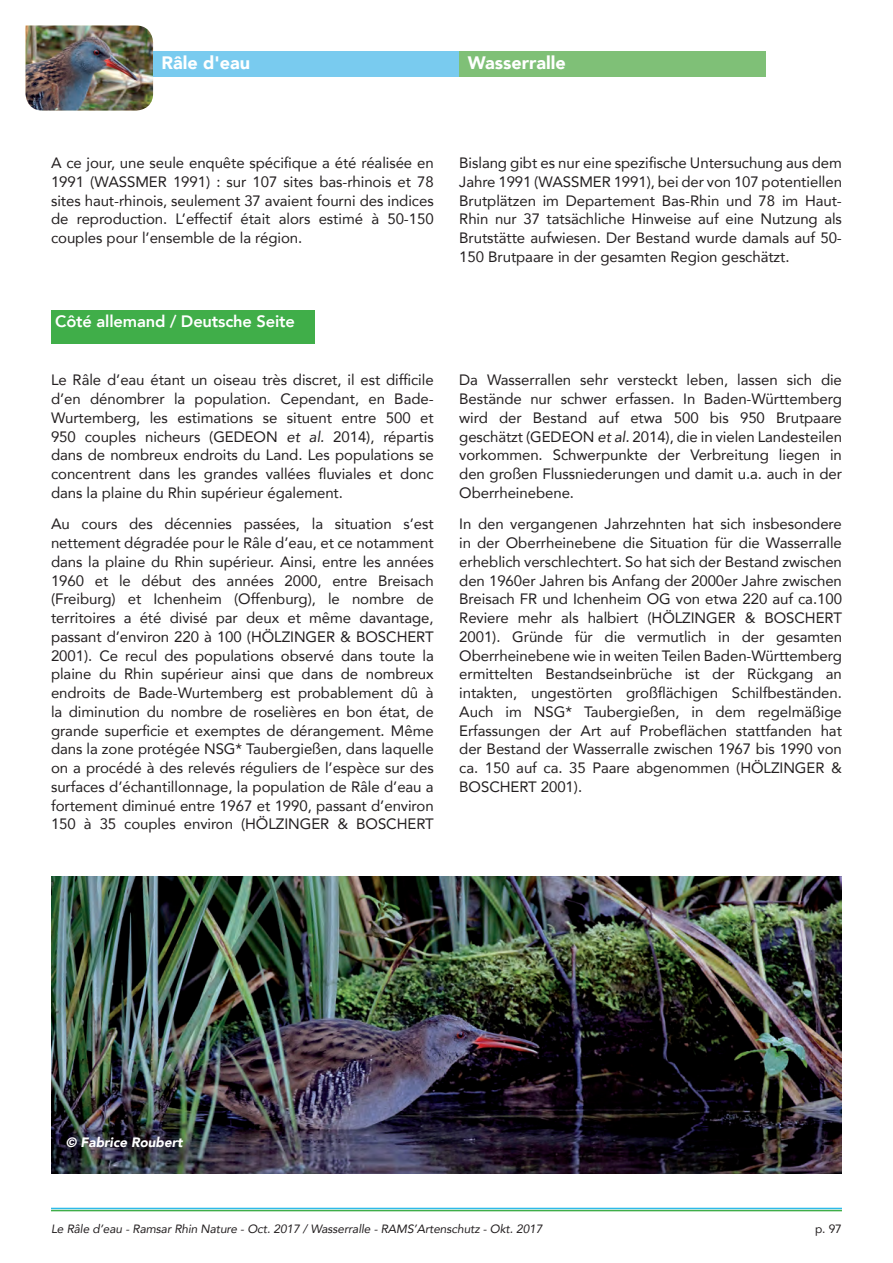
<style>
.page{position:relative;width:893px;height:1263px;background:#fff}
.page>*{position:absolute;margin:0;border:0;box-sizing:border-box;transform-origin:0 0}
.t1{font:900 18px "Avenir";color:#fff}
.t2{font:800 16.5px "Avenir";letter-spacing:-.01em;color:#fff}
.t3{font:15px/18.8px "Avenir";letter-spacing:-.005em;color:#231f20;text-align:justify}
.t4{font:italic 900 13.5px "Avenir";letter-spacing:-.005em;color:#fff}
.t5{font:italic 12px "Avenir";letter-spacing:-.01em;color:#231f20}
.t6{font:12px "Avenir";color:#231f20}
.s1{font-style:italic}
</style>
<div class="page">
<img style="left:26px;top:26px;width:127px;height:85px">
<div style="left:153px;top:51px;width:306px;height:26px;background:#79cbef"></div>
<div style="left:459px;top:51px;width:306px;height:26px;background:#7fc077"></div>
<hr style="left:51px;top:1208px;width:791px;height:1px;background:#2ebae9">
<hr style="left:51px;top:1210px;width:791px;height:1px;background:#40ae49">
<div style="left:51px;top:310px;width:264px;height:34px;background:#40ae49"></div>
<img style="left:51px;top:876px;width:791px;height:298px">
<p class="t1" style="left:162px;top:47px;width:90px">Râle d'eau</p>
<p class="t1" style="left:468px;top:47px;width:100px">Wasserralle</p>
<p class="t3" style="left:51px;top:153px;width:384px">A ce jour, une seule enquête spécifique a été réalisée en 1991 (WASSMER 1991) : sur 107 sites bas-rhinois et 78 sites haut-rhinois, seulement 37 avaient fourni des indices de reproduction. L’effectif était alors estimé à 50-150 couples pour l’ensemble de la région.</p>
<p class="t2" style="left:55px;top:308px;width:241px">Côté allemand / Deutsche Seite</p>
<p class="t3" style="left:51px;top:370px;width:384px">Le Râle d’eau étant un oiseau très discret, il est difficile d’en dénombrer la population. Cependant, en Bade-Wurtemberg, les estimations se situent entre 500 et 950 couples nicheurs (GEDEON <span class="s1">et al.</span> 2014), répartis dans de nombreux endroits du Land. Les populations se concentrent dans les grandes vallées fluviales et donc dans la plaine du Rhin supérieur également.</p>
<p class="t3" style="left:51px;top:514px;width:384px">Au cours des décennies passées, la situation s’est nettement dégradée pour le Râle d’eau, et ce notamment dans la plaine du Rhin supérieur. Ainsi, entre les années 1960 et le début des années 2000, entre Breisach (Freiburg) et Ichenheim (Offenburg), le nombre de territoires a été divisé par deux et même davantage, passant d’environ 220 à 100 (HÖLZINGER &amp; BOSCHERT 2001). Ce recul des populations observé dans toute la plaine du Rhin supérieur ainsi que dans de nombreux endroits de Bade-Wurtemberg est probablement dû à la diminution du nombre de roselières en bon état, de grande superficie et exemptes de dérangement. Même dans la zone protégée NSG* Taubergießen, dans laquelle on a procédé à des relevés réguliers de l’espèce sur des surfaces d’échantillonnage, la population de Râle d’eau a fortement diminué entre 1967 et 1990, passant d’environ 150 à 35 couples environ (HÖLZINGER &amp; BOSCHERT</p>
<p class="t3" style="left:459px;top:153px;width:384px">Bislang gibt es nur eine spezifische Untersuchung aus dem Jahre 1991 (WASSMER 1991), bei der von 107 potentiellen Brutplätzen im Departement Bas-Rhin und 78 im Haut-Rhin nur 37 tatsächliche Hinweise auf eine Nutzung als Brutstätte aufwiesen. Der Bestand wurde damals auf 50- 150 Brutpaare in der gesamten Region geschätzt.</p>
<p class="t3" style="left:459px;top:370px;width:384px">Da Wasserrallen sehr versteckt leben, lassen sich die Bestände nur schwer erfassen. In Baden-Württemberg wird der Bestand auf etwa 500 bis 950 Brutpaare geschätzt (GEDEON <span class="s1">et al.</span> 2014), die in vielen Landesteilen vorkommen. Schwerpunkte der Verbreitung liegen in den großen Flussniederungen und damit u.a. auch in der Oberrheinebene.</p>
<p class="t3" style="left:459px;top:514px;width:384px">In den vergangenen Jahrzehnten hat sich insbesondere in der Oberrheinebene die Situation für die Wasserralle erheblich verschlechtert. So hat sich der Bestand zwischen den 1960er Jahren bis Anfang der 2000er Jahre zwischen Breisach FR und Ichenheim OG von etwa 220 auf ca.100<br>Reviere mehr als halbiert (HÖLZINGER &amp; BOSCHERT 2001). Gründe für die vermutlich in der gesamten Oberrheinebene wie in weiten Teilen Baden-Württemberg ermittelten Bestandseinbrüche ist der Rückgang an intakten, ungestörten großflächigen Schilfbeständen.<br>Auch im NSG* Taubergießen, in dem regelmäßige Erfassungen der Art auf Probeflächen stattfanden hat der Bestand der Wasserralle zwischen 1967 bis 1990 von ca. 150 auf ca. 35 Paare abgenommen (HÖLZINGER &amp; BOSCHERT 2001).</p>
<p class="t4" style="left:66px;top:1131px;width:118px">© Fabrice Roubert</p>
<p class="t5" style="left:51px;top:1221px;width:493px">Le Râle d’eau - Ramsar Rhin Nature - Oct. 2017 / Wasserralle - RAMS’Artenschutz - Okt. 2017</p>
<p class="t6" style="left:815px;top:1219px;width:28px">p. 97</p>
</div>
